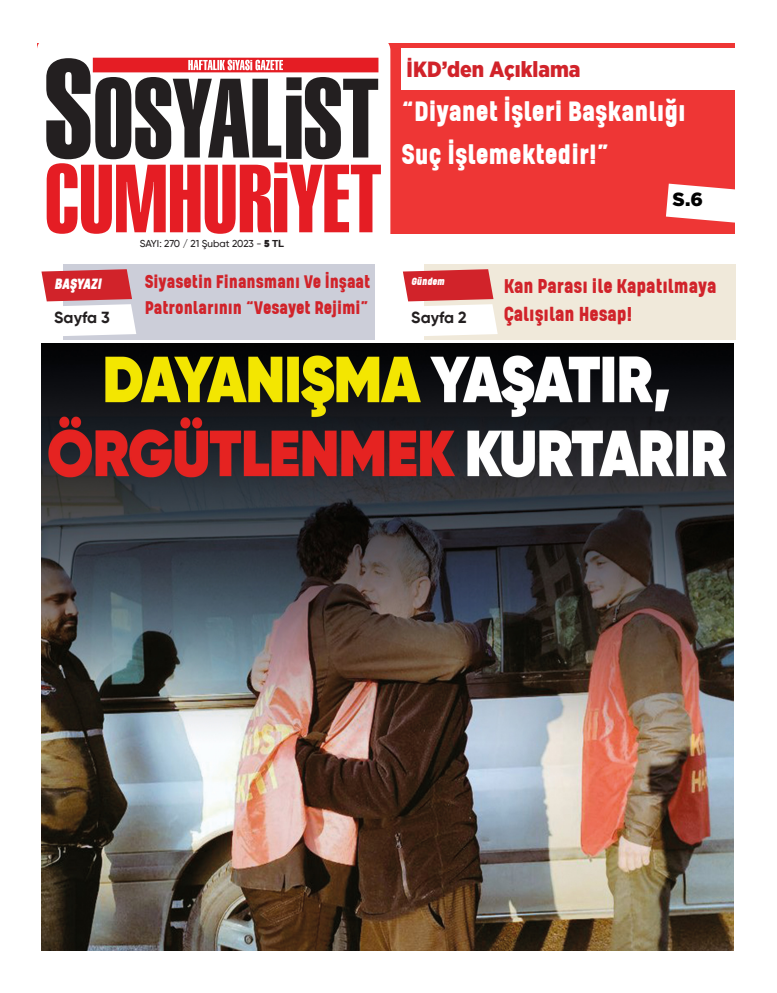
<style>
.page{position:relative;width:777px;height:993px;background:#fff}
.page>*{position:absolute;margin:0;border:0;box-sizing:border-box;transform-origin:0 0}
.t1{font:800 32px/43px "Kelpt A1";color:#fff}
.t2{font:800 23px "Kelpt A1";color:#d1232a}
.t3{font:900 22px "Gotham Narrow";color:#d1232a}
.t4{font:800 21px/25.2px "Kelpt A1";color:#d1232a}
.t5{font:900 19px "Gotham";color:#000}
.t6{font:italic 900 17px "Kelpt A1";color:#fff}
.t7{font:700 16px "Gilroy";color:#231f20}
.t8{font:italic 900 12px "Kelpt A1";color:#fff}
.t9{font:500 10px "Gilroy";letter-spacing:-.01em;color:#231f20}
.s1{font-weight:800}
.s2{font-family:"Helvetica Neue";font-weight:700}
</style>
<div class="page">
<div style="left:37px;top:44px;width:697px;height:190px;background:#ee3635"></div>
<svg style="left:666px;top:183px;width:69px;height:40px"></svg>
<div style="left:37px;top:37px;width:353px;height:223px;background:#fff;border-radius:14px"></div>
<svg style="left:46px;top:58px;width:335px;height:176px"></svg>
<div style="left:424px;top:264px;width:312px;height:76px;background:#f0e9da"></div>
<div style="left:63px;top:264px;width:312px;height:76px;background:#ccced9"></div>
<svg style="left:41px;top:269px;width:95px;height:67px"></svg>
<svg style="left:403px;top:269px;width:95px;height:67px"></svg>
<div style="left:401px;top:48px;width:335px;height:42px;background:#fff"></div>
<img style="left:41px;top:343px;width:692px;height:607px">
<p class="t3" style="left:406px;top:54px;width:175px">İKD’den Açıklama</p>
<p class="t1" style="left:401px;top:89px;width:286px">“Diyanet İşleri Başkanlığı<br>Suç İşlemektedir!”</p>
<p class="t9" style="left:140px;top:237px;width:146px">SAYI: 270 / 21 Şubat 2023 - <span class="s1">5</span> <span class="s2">TL</span></p>
<p class="t5" style="left:672px;top:188px;width:32px">S.6</p>
<p class="t4" style="left:145px;top:269px;width:227px">Siyasetin Finansmanı Ve İnşaat<br>Patronlarının “Vesayet Rejimi”</p>
<p class="t8" style="left:411px;top:275px;width:35px">Gündem</p>
<p class="t6" style="left:54px;top:274px;width:49px">BAŞYAZI</p>
<p class="t2" style="left:504px;top:273px;width:214px">Kan Parası ile Kapatılmaya</p>
<p class="t7" style="left:411px;top:307px;width:57px">Sayfa 2</p>
<p class="t2" style="left:504px;top:300px;width:130px">Çalışılan Hesap!</p>
<p class="t7" style="left:54px;top:307px;width:57px">Sayfa 3</p>
</div>
